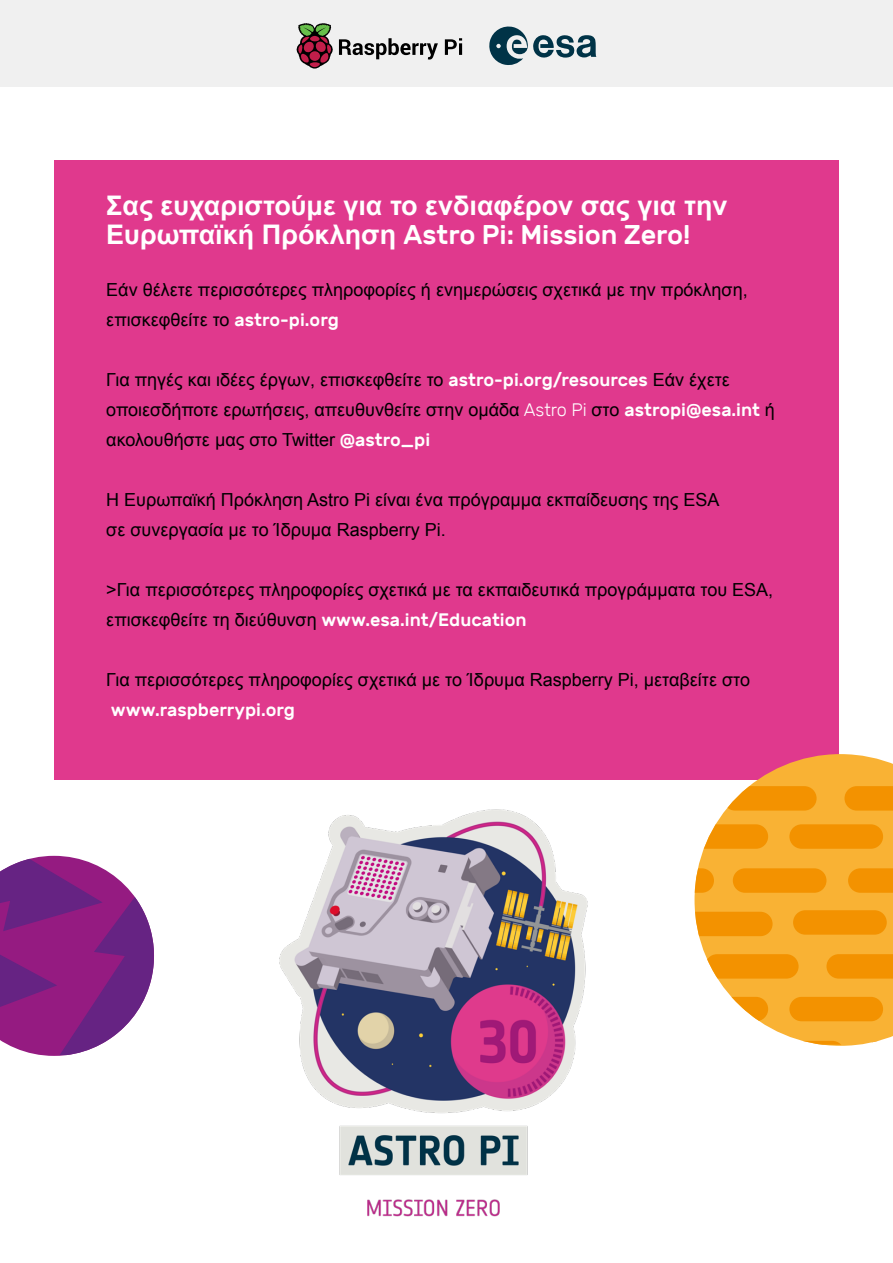
<style>
.page{position:relative;width:893px;height:1263px;background:#fff}
.page>*{position:absolute;margin:0;border:0;box-sizing:border-box;transform-origin:0 0}
.t1{font:700 27px/28.5px "Arial";color:#fff}
.t2{font:18px/30px "Arial";color:#000}
.t3{font:500 18px "Rubik";color:#fff}
.s1{font-family:"Rubik";font-weight:500}
.s2{font-family:"Rubik";font-weight:500;color:#fff}
.s3{font-family:"Rubik";font-weight:300;color:#fff}
</style>
<div class="page">
<div style="left:0;top:0;width:893px;height:87px;background:#f0f0f0"></div>
<div style="left:54px;top:161px;width:785px;height:619px;background:#e0398d"></div>
<svg style="left:694px;top:754px;width:199px;height:292px;fill:#f9b234"></svg>
<div style="left:789px;top:824px;width:94px;height:25px;background:#f39200;border-radius:12px"></div>
<div style="left:733px;top:868px;width:93px;height:25px;background:#f39200;border-radius:12px"></div>
<svg style="left:694px;top:868px;width:20px;height:25px"></svg>
<svg style="left:844px;top:786px;width:49px;height:24px"></svg>
<svg style="left:848px;top:868px;width:45px;height:25px"></svg>
<svg style="left:694px;top:824px;width:74px;height:25px"></svg>
<svg style="left:694px;top:912px;width:79px;height:24px;background:#f3960a"></svg>
<div style="left:723px;top:786px;width:94px;height:24px;background:#f39200;border-radius:12px"></div>
<div style="left:793px;top:910px;width:94px;height:25px;background:#f39200;border-radius:12px"></div>
<div style="left:789px;top:997px;width:94px;height:24px;background:#f39200;border-radius:12px"></div>
<svg style="left:751px;top:1041px;width:93px;height:4px"></svg>
<svg style="left:826px;top:954px;width:67px;height:24px;background:#f39302"></svg>
<svg style="left:866px;top:1041px;width:27px;height:4px"></svg>
<svg style="left:694px;top:997px;width:74px;height:24px"></svg>
<div style="left:705px;top:954px;width:94px;height:24px;background:#f39200;border-radius:12px"></div>
<svg style="left:0;top:856px;width:154px;height:200px;background:#923e93"></svg>
<img style="left:279px;top:809px;width:309px;height:408px">
<svg style="left:489px;top:26px;width:107px;height:39px"></svg>
<svg style="left:445px;top:38px;width:17px;height:17px"></svg>
<svg style="left:296px;top:23px;width:142px;height:46px"></svg>
<p class="t1" style="left:106px;top:192px;width:623px">Σας ευχαριστούμε για το ενδιαφέρον σας για την<br>Ευρωπαϊκή Πρόκληση <span class="s1">Astro Pi: Mission Zero!</span></p>
<p class="t2" style="left:106px;top:275px;width:643px">Εάν θέλετε περισσότερες πληροφορίες ή ενημερώσεις σχετικά με την πρόκληση, επισκεφθείτε το <span class="s2">astro-pi.org</span></p>
<p class="t2" style="left:106px;top:365px;width:670px">Για πηγές και ιδέες έργων, επισκεφθείτε το <span class="s2">astro-pi.org/resources</span> Εάν έχετε οποιεσδήποτε ερωτήσεις, απευθυνθείτε στην ομάδα <span class="s3">Astro Pi</span> στο <span class="s2">astropi@esa.int</span> ή ακολουθήστε μας στο Twitter <span class="s2">@astro_pi</span></p>
<p class="t2" style="left:106px;top:485px;width:615px">Η Ευρωπαϊκή Πρόκληση Astro Pi είναι ένα πρόγραμμα εκπαίδευσης της ESA</p>
<p class="t2" style="left:106px;top:515px;width:341px">σε συνεργασία με το Ίδρυμα Raspberry Pi.</p>
<p class="t2" style="left:106px;top:575px;width:668px">&gt;Για περισσότερες πληροφορίες σχετικά με τα εκπαιδευτικά προγράμματα του ESA, επισκεφθείτε τη διεύθυνση <span class="s2">www.esa.int/Education</span></p>
<p class="t2" style="left:106px;top:665px;width:645px">Για περισσότερες πληροφορίες σχετικά με το Ίδρυμα Raspberry Pi, μεταβείτε στο</p>
<p class="t3" style="left:111px;top:700px;width:186px">www.raspberrypi.org</p>
</div>
